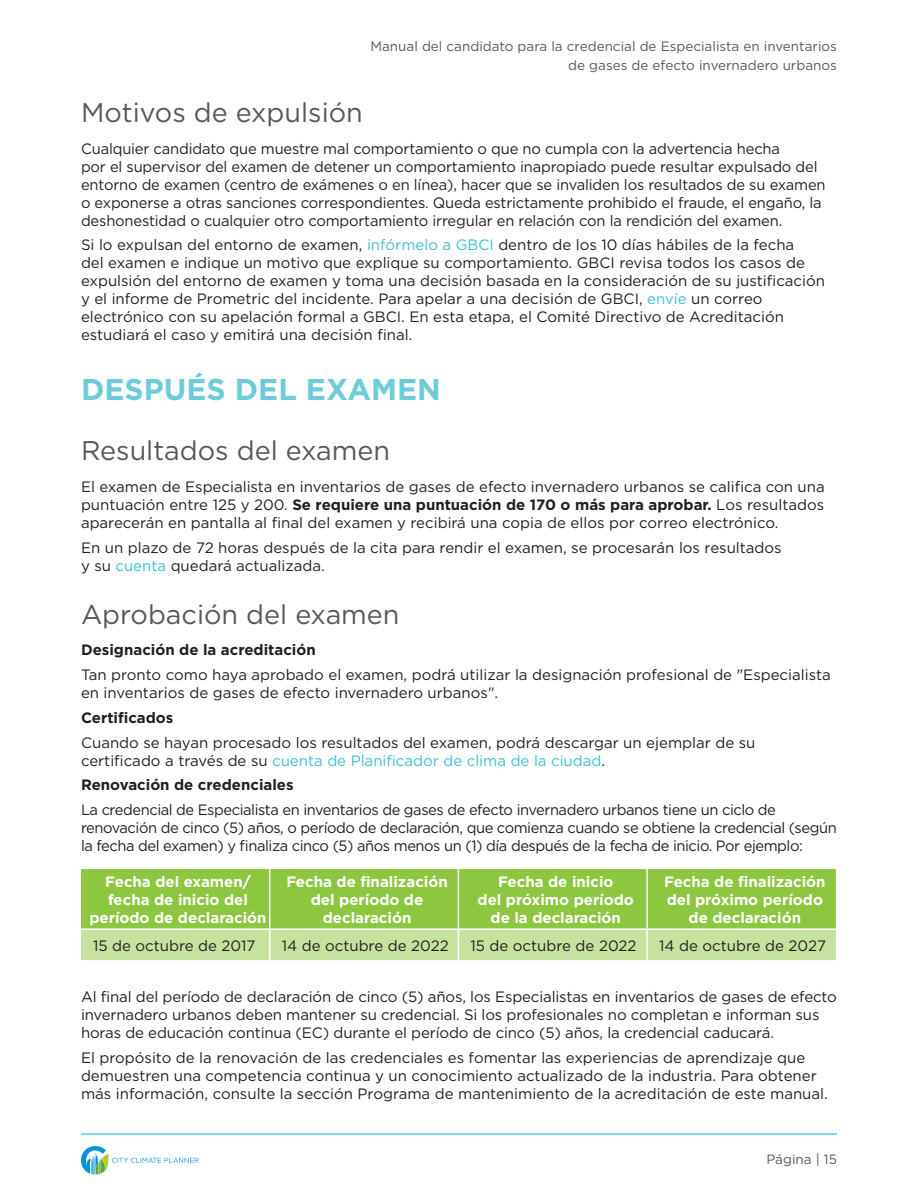
<style>
.page{position:relative;width:918px;height:1188px;background:#fff}
.page>*{position:absolute;margin:0;border:0;box-sizing:border-box;transform-origin:0 0}
.Header-D{font:700 30px "Gotham";color:#6cccd9}
.Subhead-D{font:27px "Gotham";color:#57585a}
.Body-D{font:15px/18px "Gotham";letter-spacing:-.01em;color:#231f20}
.Body-D-2{font:15px/18px "Gotham";letter-spacing:-.03em;color:#231f20}
.Table_Paragraph{font:700 15px/18px "Gotham";color:#fff;text-align:center}
.Table_Paragraph-2{font:15px "Gotham";color:#231f20}
.Body-D-3{font:700 15px "Gotham";color:#231f20}
.t1{font:13.5px/19.5px "Gotham";color:#57585a;text-align:right}
.s1{color:#3dc1d1}
.s2{font-weight:700}
</style>
<div class="page">
<hr style="left:81px;top:1134px;width:756px;height:1px;background:#00b0f0">
<svg style="left:81px;top:1146px;width:118px;height:28px"></svg>
<div style="left:81px;top:869px;width:755px;height:59px;background:#8dc63f"></div>
<div style="left:81px;top:930px;width:755px;height:30px;background:#c6e29f"></div>
<hr style="left:269px;top:869px;width:1px;height:59px;background:#fff">
<hr style="left:646px;top:869px;width:2px;height:59px;background:#fff">
<hr style="left:269px;top:930px;width:1px;height:30px;background:#fff">
<hr style="left:646px;top:930px;width:2px;height:30px;background:#fff">
<hr style="left:458px;top:869px;width:1px;height:59px;background:#fff">
<hr style="left:458px;top:930px;width:1px;height:30px;background:#fff">
<p class="t1" style="left:370px;top:36px;width:468px">Manual del candidato para la credencial de Especialista en inventarios de gases de efecto invernadero urbanos</p>
<p class="Subhead-D" style="left:81px;top:95px;width:283px">Motivos de expulsión</p>
<p class="Body-D" style="left:81px;top:139px;width:746px">Cualquier candidato que muestre mal comportamiento o que no cumpla con la advertencia hecha<br>por el supervisor del examen de detener un comportamiento inapropiado puede resultar expulsado del entorno de examen (centro de exámenes o en línea), hacer que se invaliden los resultados de su examen o exponerse a otras sanciones correspondientes. Queda estrictamente prohibido el fraude, el engaño, la deshonestidad o cualquier otro comportamiento irregular en relación con la rendición del examen.</p>
<p class="Body-D" style="left:81px;top:236px;width:746px">Si lo expulsan del entorno de examen, <span class="s1">infórmelo a GBCI</span> dentro de los 10 días hábiles de la fecha<br>del examen e indique un motivo que explique su comportamiento. GBCI revisa todos los casos de expulsión del entorno de examen y toma una decisión basada en la consideración de su justificación y el informe de Prometric del incidente. Para apelar a una decisión de GBCI, <span class="s1">envíe</span> un correo electrónico con su apelación formal a GBCI. En esta etapa, el Comité Directivo de Acreditación estudiará el caso y emitirá una decisión final.</p>
<p class="Header-D" style="left:81px;top:370px;width:361px">DESPUÉS DEL EXAMEN</p>
<p class="Subhead-D" style="left:81px;top:434px;width:311px">Resultados del examen</p>
<p class="Body-D" style="left:81px;top:477px;width:745px;text-align:justify">El examen de Especialista en inventarios de gases de efecto invernadero urbanos se califica con una puntuación entre 125 y 200. <span class="s2">Se requiere una puntuación de 170 o más para aprobar.</span> Los resultados aparecerán en pantalla al final del examen y recibirá una copia de ellos por correo electrónico.</p>
<p class="Body-D" style="left:81px;top:538px;width:702px">En un plazo de 72 horas después de la cita para rendir el examen, se procesarán los resultados y su <span class="s1">cuenta</span> quedará actualizada.</p>
<p class="Subhead-D" style="left:81px;top:597px;width:320px">Aprobación del examen</p>
<p class="Body-D-3" style="left:81px;top:640px;width:236px">Designación de la acreditación</p>
<p class="Body-D" style="left:81px;top:665px;width:751px">Tan pronto como haya aprobado el examen, podrá utilizar la designación profesional de "Especialista en inventarios de gases de efecto invernadero urbanos".</p>
<p class="Body-D-3" style="left:81px;top:708px;width:94px">Certificados</p>
<p class="Body-D" style="left:81px;top:733px;width:676px">Cuando se hayan procesado los resultados del examen, podrá descargar un ejemplar de su certificado a través de su <span class="s1">cuenta de Planificador de clima de la ciudad</span>.</p>
<p class="Body-D-3" style="left:81px;top:775px;width:214px">Renovación de credenciales</p>
<p class="Body-D-2" style="left:81px;top:800px;width:757px">La credencial de Especialista en inventarios de gases de efecto invernadero urbanos tiene un ciclo de renovación de cinco (5) años, o período de declaración, que comienza cuando se obtiene la credencial (según la fecha del examen) y finaliza cinco (5) años menos un (1) día después de la fecha de inicio. Por ejemplo:</p>
<p class="Table_Paragraph" style="left:89px;top:873px;width:179px">Fecha del examen/ fecha de inicio del período de declaración</p>
<p class="Table_Paragraph" style="left:286px;top:873px;width:163px">Fecha de finalización del período de declaración</p>
<p class="Table_Paragraph" style="left:478px;top:873px;width:158px">Fecha de inicio<br>del próximo período de la declaración</p>
<p class="Table_Paragraph" style="left:664px;top:873px;width:163px">Fecha de finalización del próximo período de declaración</p>
<p class="Table_Paragraph-2" style="left:93px;top:936px;width:164px">15 de octubre de 2017</p>
<p class="Table_Paragraph-2" style="left:282px;top:936px;width:169px">14 de octubre de 2022</p>
<p class="Table_Paragraph-2" style="left:470px;top:936px;width:168px">15 de octubre de 2022</p>
<p class="Table_Paragraph-2" style="left:659px;top:936px;width:168px">14 de octubre de 2027</p>
<p class="Body-D" style="left:81px;top:987px;width:758px">Al final del período de declaración de cinco (5) años, los Especialistas en inventarios de gases de efecto invernadero urbanos deben mantener su credencial. Si los profesionales no completan e informan sus horas de educación continua (EC) durante el período de cinco (5) años, la credencial caducará.</p>
<p class="Body-D" style="left:81px;top:1048px;width:748px">El propósito de la renovación de las credenciales es fomentar las experiencias de aprendizaje que demuestren una competencia continua y un conocimiento actualizado de la industria. Para obtener más información, consulte la sección Programa de mantenimiento de la acreditación de este manual.</p>
<p class="t1" style="left:766px;top:1149px;width:72px">Página | 15</p>
</div>
